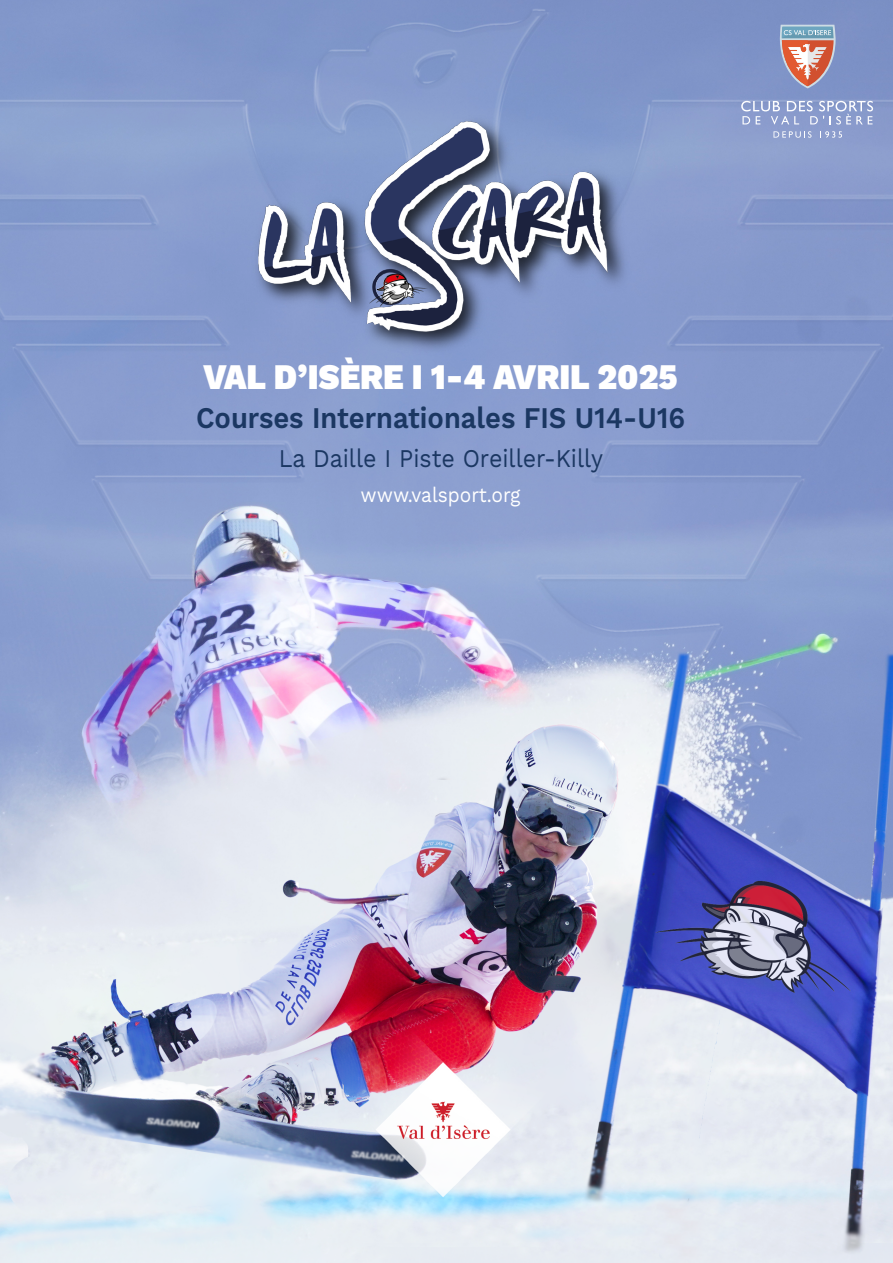
<style>
.page{position:relative;width:893px;height:1263px;background:#fff}
.page>*{position:absolute;margin:0;border:0;box-sizing:border-box;transform-origin:0 0}
.t1{font:900 36px "Work Sans";color:#fff;scale:.91 1}
.t2{font:600 30px "Work Sans";color:#1b3762;scale:.91 1}
.t3{font:25.5px "Work Sans";color:#1b3762;scale:.91 1}
.t4{font:21px "Work Sans";color:#fff;scale:.91 1}
</style>
<div class="page">
<img style="left:0;top:0;width:893px;height:1263px">
<img style="left:307px;top:993px;width:273px;height:270px">
<img style="left:248px;top:111px;width:387px;height:248px">
<svg style="left:780px;top:25px;width:56px;height:63px;background:#b7989b"></svg>
<svg style="left:773px;top:131px;width:38px;height:7px"></svg>
<svg style="left:820px;top:131px;width:22px;height:7px"></svg>
<svg style="left:741px;top:101px;width:132px;height:24px;background:#a0aed5"></svg>
<p class="t1" style="left:204px;top:356px;width:522px">VAL D’ISÈRE I 1-4 AVRIL 2025</p>
<p class="t2" style="left:196px;top:401px;width:539px">Courses Internationales FIS U14-U16</p>
<p class="t3" style="left:279px;top:444px;width:358px">La Daille I Piste Oreiller-Killy</p>
<p class="t4" style="left:360px;top:482px;width:178px">www.valsport.org</p>
</div>
